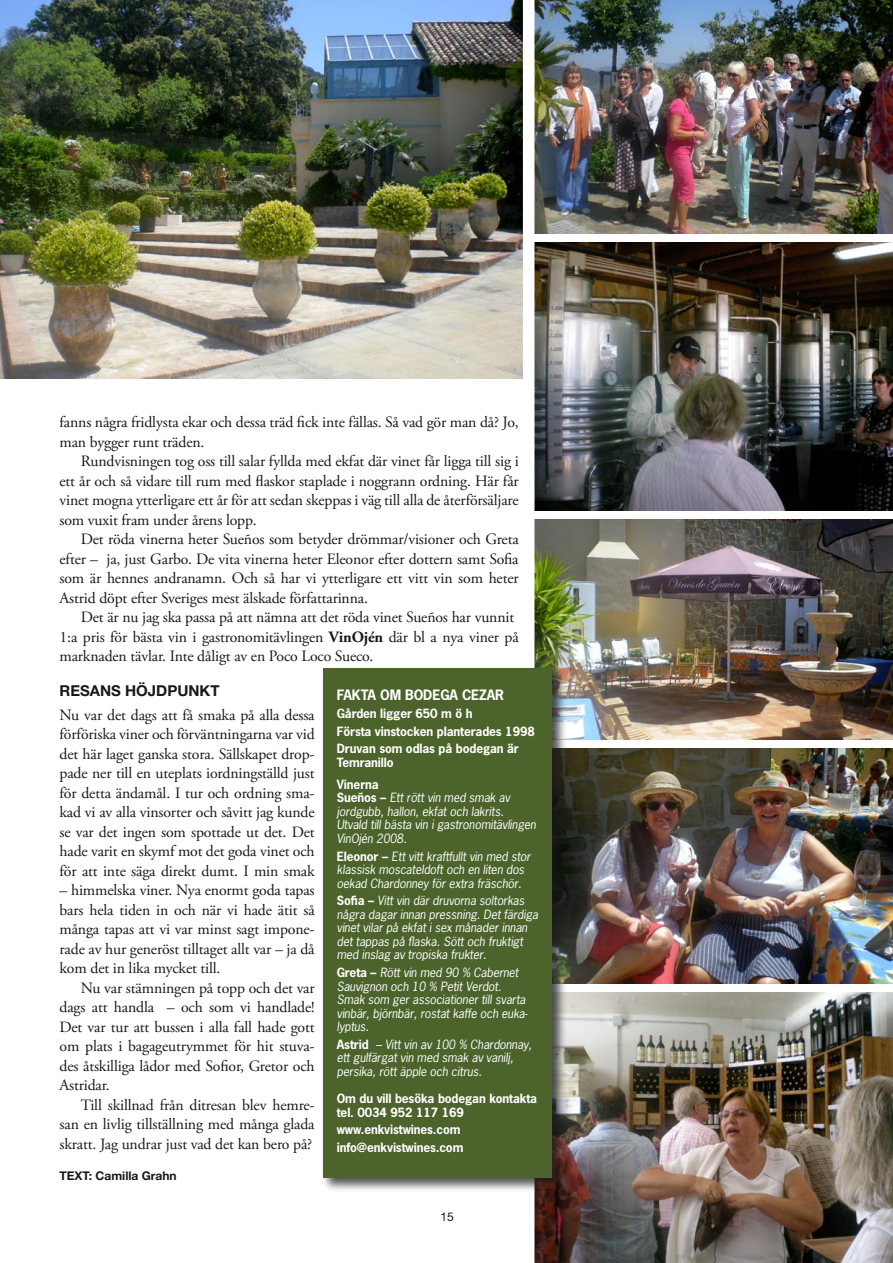
<style>
.page{position:relative;width:893px;height:1263px;background:#fff}
.page>*{position:absolute;margin:0;border:0;box-sizing:border-box;transform-origin:0 0}
.t1{font:15.75px/19.5px "Adobe Garamond Pro";letter-spacing:-.01em;color:#1a171b;text-align:justify}
.t2{font:700 15px "Helvetica Neue";color:#1a171b}
.t3{font:700 13.5px "News Gothic";letter-spacing:-.01em;color:#fff}
.t4{font:italic 12px/13.5px "News Gothic";letter-spacing:-.01em;color:#fff}
.t5{font:700 12px/17.7px "News Gothic";letter-spacing:-.01em;color:#fff}
.t6{font:700 12px "Helvetica Neue";color:#1a171b}
.t7{font:12px "Helvetica Neue";color:#1a171b}
.s1{font-weight:700}
.s2{font-weight:700;font-style:normal}
</style>
<div class="page">
<img style="left:0;top:0;width:523px;height:378px">
<img style="left:534px;top:0;width:359px;height:234px">
<img style="left:567px;top:748px;width:326px;height:236px">
<img style="left:534px;top:992px;width:359px;height:271px">
<img style="left:534px;top:519px;width:359px;height:221px">
<img style="left:534px;top:242px;width:359px;height:269px">
<div style="left:321px;top:666px;width:246px;height:527px;background:#1a171b;opacity:.75"></div>
<div style="left:324px;top:668px;width:228px;height:510px;background:#4c632c"></div>
<p class="t1" style="left:60px;top:413px;width:461px">fanns några fridlysta ekar och dessa träd fick inte fällas. Så vad gör man då? Jo, man bygger runt träden.</p>
<p class="t1" style="left:60px;top:452px;width:461px;text-indent:21px">Rundvisningen tog oss till salar fyllda med ekfat där vinet får ligga till sig i ett år och så vidare till rum med flaskor staplade i noggrann ordning. Här får vinet mogna ytterligare ett år för att sedan skeppas i väg till alla de återförsäljare som vuxit fram under årens lopp.</p>
<p class="t1" style="left:60px;top:530px;width:461px;text-indent:21px">Det röda vinerna heter Sueños som betyder drömmar/visioner och Greta efter – ja, just Garbo. De vita vinerna heter Eleonor efter dottern samt Sofia som är hennes andranamn. Och så har vi ytterligare ett vitt vin som heter Astrid döpt efter Sveriges mest älskade författarinna.</p>
<p class="t1" style="left:60px;top:608px;width:461px;text-align:left;text-indent:21px">Det är nu jag ska passa på att nämna att det röda vinet Sueños har vunnit<br>1:a pris för bästa vin i gastronomitävlingen <span class="s1">VinOjén</span> där bl a nya viner på marknaden tävlar. Inte dåligt av en Poco Loco Sueco.</p>
<p class="t2" style="left:60px;top:681px;width:151px">RESANS HÖJDPUNKT</p>
<p class="t1" style="left:60px;top:706px;width:257px">Nu var det dags att få smaka på alla dessa förföriska viner och förväntningarna var vid det här laget ganska stora. Sällskapet drop&shy;pade ner till en uteplats iordningställd just för detta ändamål. I tur och ordning sma&shy;kad vi av alla vinsorter och såvitt jag kunde se var det ingen som spottade ut det. Det hade varit en skymf mot det goda vinet och för att inte säga direkt dumt. I min smak</p>
<p class="t1" style="left:60px;top:881px;width:257px">– himmelska viner. Nya enormt goda tapas bars hela tiden in och när vi hade ätit så många tapas att vi var minst sagt impone&shy;rade av hur generöst tilltaget allt var – ja då kom det in lika mycket till.</p>
<p class="t1" style="left:60px;top:979px;width:257px;text-indent:21px">Nu var stämningen på topp och det var dags att handla – och som vi handlade!<br>Det var tur att bussen i alla fall hade gott om plats i bagageutrymmet för hit stuva&shy;des åtskilliga lådor med Sofior, Gretor och Astridar.</p>
<p class="t1" style="left:60px;top:1096px;width:257px;text-indent:21px">Till skillnad från ditresan blev hemre&shy;san en livlig tillställning med många glada skratt. Jag undrar just vad det kan bero på?</p>
<p class="t6" style="left:60px;top:1169px;width:119px">TEXT: CAMILLA GRAHN</p>
<p class="t3" style="left:337px;top:686px;width:169px">FAKTA OM BODEGA CEZAR</p>
<p class="t5" style="left:337px;top:704px;width:200px">Gården ligger 650 m ö h<br>Första vinstocken planterades 1998<br>Druvan som odlas på bodegan är</p>
<p class="t5" style="left:337px;top:751px;width:58px;line-height:22px">Temranillo<br>Vinerna</p>
<p class="t4" style="left:337px;top:791px;width:201px"><span class="s2">Sueños –</span> Ett rött vin med smak av jordgubb, hallon, ekfat och lakrits.<br>Utvald till bästa vin i gastronomitävlingen<br>VinOjén 2008.</p>
<p class="t4" style="left:337px;top:849px;width:195px"><span class="s2">Eleonor –</span> Ett vitt kraftfullt vin med stor klassisk moscateldoft och en liten dos oekad Chardonney för extra fräschör.</p>
<p class="t4" style="left:337px;top:894px;width:203px"><span class="s2">Sofia –</span> Vitt vin där druvorna soltorkas några dagar innan pressning. Det färdiga vinet vilar på ekfat i sex månader innan det tappas på flaska. Sött och fruktigt med inslag av tropiska frukter.</p>
<p class="t4" style="left:337px;top:965px;width:192px"><span class="s2">Greta –</span> Rött vin med 90 % Cabernet<br>Sauvignon och 10 % Petit Verdot.<br>Smak som ger associationer till svarta vinbär, björnbär, rostat kaffe och euka&shy;lyptus.</p>
<p class="t4" style="left:337px;top:1037px;width:197px"><span class="s2">Astrid</span> – Vitt vin av 100 % Chardonnay, ett gulfärgat vin med smak av vanilj, persika, rött äpple och citrus.</p>
<p class="t5" style="left:337px;top:1091px;width:202px;line-height:13.5px">Om du vill besöka bodegan kontakta tel. 0034 952 117 169</p>
<p class="t5" style="left:337px;top:1120px;width:128px">www.enkvistwines.com info@enkvistwines.com</p>
<p class="t7" style="left:440px;top:1210px;width:15px">15</p>
</div>
